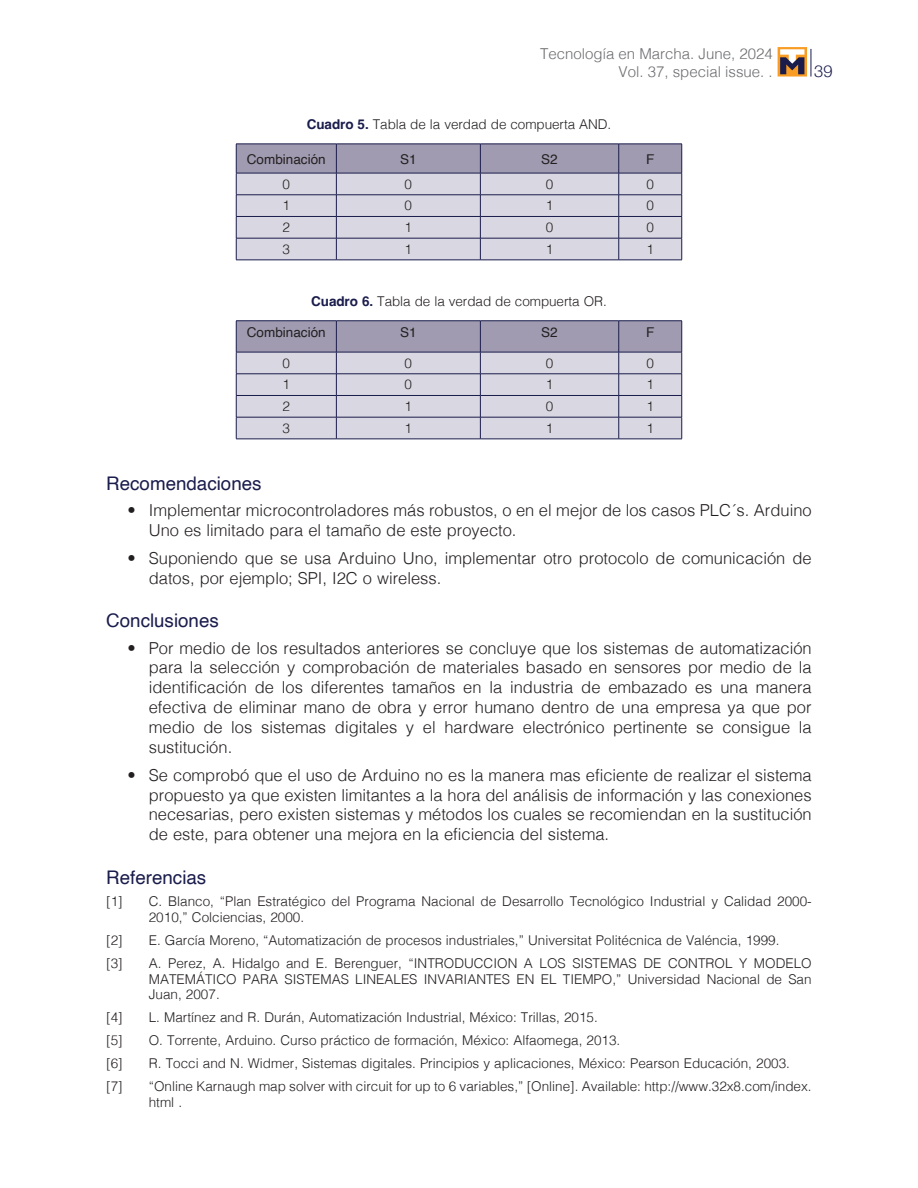
<style>
.page{position:relative;width:918px;height:1188px;background:#fff}
.page>*{position:absolute;margin:0;border:0;box-sizing:border-box;transform-origin:0 0}
.t1{font:18.75px "Helvetica";color:#1a1c4c}
.t2{font:300 16.5px/19.8px "Helvetica";color:#231f20}
.t3{font:300 16.5px "Helvetica Neue";color:#1a1c4c}
.t4{font:300 15px/18px "Helvetica";color:#6c6d70;text-align:right}
.t5{font:300 13.5px/15.8px "Helvetica";color:#231f20}
.t6{font:13.5px "Helvetica";color:#231f20}
.s1{font-weight:700;color:#1a1c4c}
</style>
<div class="page">
<svg style="left:811px;top:49px;width:1px;height:28px"></svg>
<svg style="left:778px;top:47px;width:29px;height:30px"></svg>
<svg style="left:780px;top:49px;width:24px;height:25px"></svg>
<svg style="left:236px;top:144px;width:446px;height:116px;background:#c0bdcc"></svg>
<hr style="left:236px;top:260px;width:100px;height:1px;background:#1a1c4c">
<hr style="left:336px;top:260px;width:144px;height:1px;background:#1a1c4c">
<hr style="left:480px;top:260px;width:139px;height:1px;background:#1a1c4c">
<hr style="left:619px;top:260px;width:63px;height:1px;background:#1a1c4c">
<svg style="left:236px;top:321px;width:446px;height:118px;background:#c0becc"></svg>
<hr style="left:236px;top:439px;width:100px;height:1px;background:#1a1c4c">
<hr style="left:336px;top:439px;width:144px;height:1px;background:#1a1c4c">
<hr style="left:480px;top:439px;width:139px;height:1px;background:#1a1c4c">
<hr style="left:619px;top:439px;width:63px;height:1px;background:#1a1c4c">
<p class="t4" style="left:540px;top:43px;width:234px">Tecnología en Marcha. June, 2024<br>Vol. 37, special issue. .</p>
<p class="t5" style="left:307px;top:116px;width:306px"><span class="s1">Cuadro 5.</span> Tabla de la verdad de compuerta AND.</p>
<p class="t6" style="left:247px;top:148px;width:80px">Combinación</p>
<p class="t6" style="left:400px;top:148px;width:18px">S1</p>
<p class="t6" style="left:541px;top:148px;width:18px">S2</p>
<p class="t6" style="left:646px;top:148px;width:10px">F</p>
<p class="t5" style="left:283px;top:175px;width:9px">0</p>
<p class="t5" style="left:405px;top:175px;width:9px">0</p>
<p class="t5" style="left:546px;top:175px;width:9px">0</p>
<p class="t5" style="left:646px;top:175px;width:9px">0</p>
<p class="t5" style="left:283px;top:197px;width:9px">1</p>
<p class="t5" style="left:405px;top:197px;width:9px">0</p>
<p class="t5" style="left:546px;top:197px;width:9px">1</p>
<p class="t5" style="left:646px;top:197px;width:9px">0</p>
<p class="t5" style="left:283px;top:219px;width:9px">2</p>
<p class="t5" style="left:405px;top:219px;width:9px">1</p>
<p class="t5" style="left:546px;top:219px;width:9px">0</p>
<p class="t5" style="left:646px;top:219px;width:9px">0</p>
<p class="t5" style="left:283px;top:240px;width:9px">3</p>
<p class="t5" style="left:405px;top:240px;width:9px">1</p>
<p class="t5" style="left:546px;top:240px;width:9px">1</p>
<p class="t5" style="left:646px;top:240px;width:9px">1</p>
<p class="t5" style="left:311px;top:292px;width:297px"><span class="s1">Cuadro 6.</span> Tabla de la verdad de compuerta OR.</p>
<p class="t6" style="left:247px;top:322px;width:80px">Combinación</p>
<p class="t6" style="left:400px;top:322px;width:18px">S1</p>
<p class="t6" style="left:541px;top:322px;width:18px">S2</p>
<p class="t6" style="left:646px;top:322px;width:10px">F</p>
<p class="t5" style="left:283px;top:354px;width:9px">0</p>
<p class="t5" style="left:405px;top:354px;width:9px">0</p>
<p class="t5" style="left:546px;top:354px;width:9px">0</p>
<p class="t5" style="left:646px;top:354px;width:9px">0</p>
<p class="t5" style="left:283px;top:376px;width:9px">1</p>
<p class="t5" style="left:405px;top:376px;width:9px">0</p>
<p class="t5" style="left:546px;top:376px;width:9px">1</p>
<p class="t5" style="left:646px;top:376px;width:9px">1</p>
<p class="t5" style="left:283px;top:398px;width:9px">2</p>
<p class="t5" style="left:405px;top:398px;width:9px">1</p>
<p class="t5" style="left:546px;top:398px;width:9px">0</p>
<p class="t5" style="left:646px;top:398px;width:9px">1</p>
<p class="t5" style="left:283px;top:419px;width:9px">3</p>
<p class="t5" style="left:405px;top:419px;width:9px">1</p>
<p class="t5" style="left:546px;top:419px;width:9px">1</p>
<p class="t5" style="left:646px;top:419px;width:9px">1</p>
<p class="t3" style="left:814px;top:57px;width:20px">39</p>
<p class="t1" style="left:106px;top:469px;width:157px">Recomendaciones</p>
<p class="t2" style="left:149px;top:499px;width:664px;text-indent:-21px">• Implementar microcontroladores más robustos, o en el mejor de los casos PLC´s. Arduino<br>Uno es limitado para el tamaño de este proyecto.</p>
<p class="t2" style="left:149px;top:547px;width:664px;text-indent:-21px">• Suponiendo que se usa Arduino Uno, implementar otro protocolo de comunicación de datos, por ejemplo; SPI, I2C o wireless.</p>
<p class="t1" style="left:106px;top:606px;width:114px">Conclusiones</p>
<p class="t2" style="left:149px;top:637px;width:664px;text-align:justify;text-indent:-21px">• Por medio de los resultados anteriores se concluye que los sistemas de automatización para la selección y comprobación de materiales basado en sensores por medio de la identificación de los diferentes tamaños en la industria de embazado es una manera efectiva de eliminar mano de obra y error humano dentro de una empresa ya que por medio de los sistemas digitales y el hardware electrónico pertinente se consigue la sustitución.</p>
<p class="t2" style="left:149px;top:764px;width:664px;text-align:justify;text-indent:-21px">• Se comprobó que el uso de Arduino no es la manera mas eficiente de realizar el sistema propuesto ya que existen limitantes a la hora del análisis de información y las conexiones necesarias, pero existen sistemas y métodos los cuales se recomiendan en la sustitución de este, para obtener una mejora en la eficiencia del sistema.</p>
<p class="t1" style="left:106px;top:863px;width:102px">Referencias</p>
<p class="t5" style="left:106px;top:893px;width:18px">[1]</p>
<p class="t5" style="left:149px;top:893px;width:664px">C. Blanco, “Plan Estratégico del Programa Nacional de Desarrollo Tecnológico Industrial y Calidad 2000-<br>2010,” Colciencias, 2000.</p>
<p class="t5" style="left:106px;top:931px;width:18px">[2]</p>
<p class="t5" style="left:149px;top:931px;width:632px">E. García Moreno, “Automatización de procesos industriales,” Universitat Politécnica de Valéncia, 1999.</p>
<p class="t5" style="left:106px;top:954px;width:18px">[3]</p>
<p class="t5" style="left:149px;top:954px;width:664px;text-align:justify">A. Perez, A. Hidalgo and E. Berenguer, “INTRODUCCION A LOS SISTEMAS DE CONTROL Y MODELO MATEMÁTICO PARA SISTEMAS LINEALES INVARIANTES EN EL TIEMPO,” Universidad Nacional de San Juan, 2007.</p>
<p class="t5" style="left:106px;top:1009px;width:18px">[4]</p>
<p class="t5" style="left:149px;top:1009px;width:451px">L. Martínez and R. Durán, Automatización Industrial, México: Trillas, 2015.</p>
<p class="t5" style="left:106px;top:1032px;width:18px">[5]</p>
<p class="t5" style="left:149px;top:1032px;width:473px">O. Torrente, Arduino. Curso práctico de formación, México: Alfaomega, 2013.</p>
<p class="t5" style="left:106px;top:1055px;width:18px">[6]</p>
<p class="t5" style="left:149px;top:1055px;width:643px">R. Tocci and N. Widmer, Sistemas digitales. Principios y aplicaciones, México: Pearson Educación, 2003.</p>
<p class="t5" style="left:106px;top:1078px;width:18px">[7]</p>
<p class="t5" style="left:149px;top:1078px;width:664px">“Online Karnaugh map solver with circuit for up to 6 variables,” [Online]. Available: http://www.32x8.com/index. html .</p>
</div>
